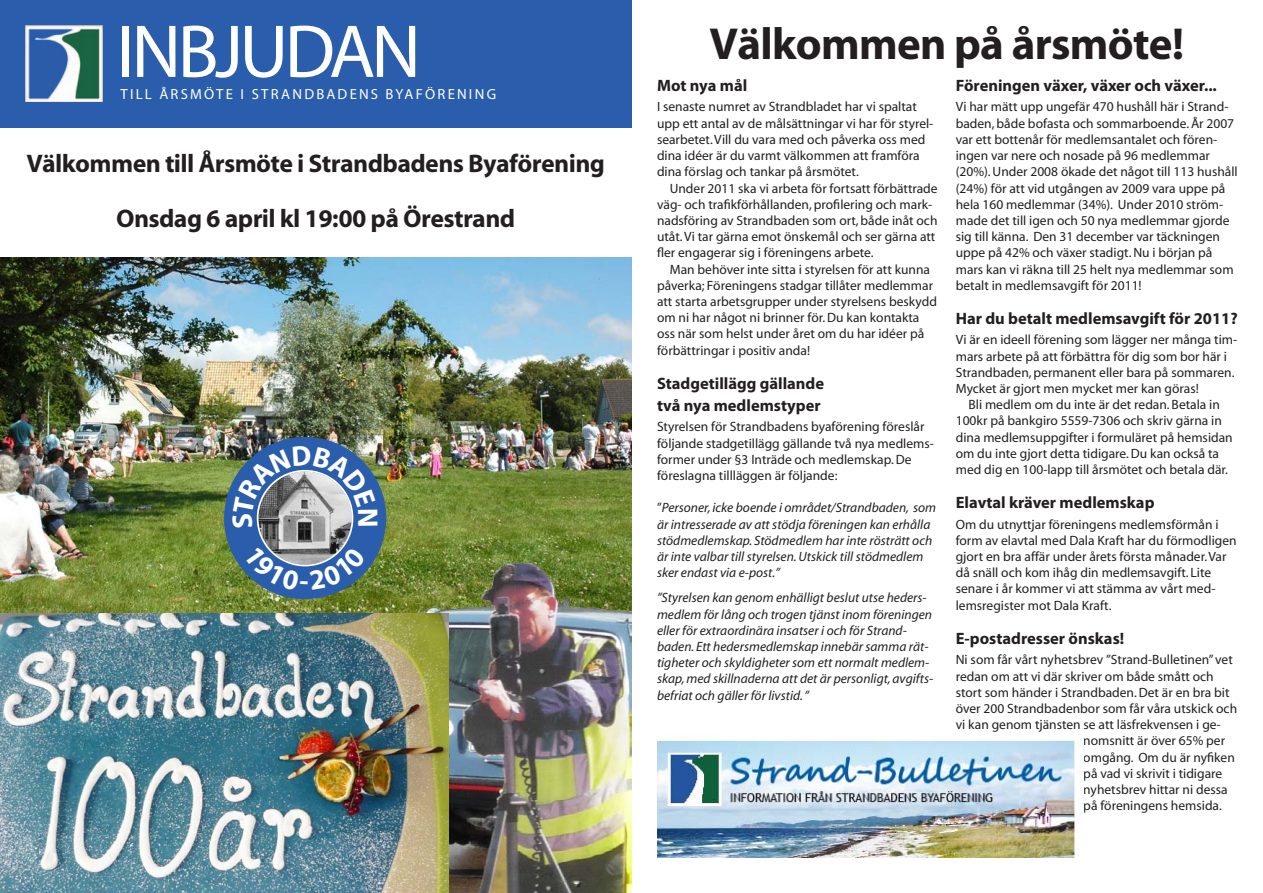
<style>
.page{position:relative;width:1263px;height:893px;background:#fff}
.page>*{position:absolute;margin:0;border:0;box-sizing:border-box;transform-origin:0 0}
.STRANDBLADET{font:75.6px "Myriad";letter-spacing:-.05em;color:#fff}
.Rubrik_36{font:45px "Myriad Headline";color:#231f20}
.Rubrik_20{font:25.5px "Myriad Headline";color:#231f20}
.Mellan{font:700 16.5px "Myriad Pro";color:#231f20}
.Undertitel{font:14.7px "Myriad";letter-spacing:.15em;color:#fff}
.Bröd{font:13.5px/16.2px "Myriad";color:#231f20}
.Bröd_indr{font:13.5px/16.2px "Myriad";color:#231f20}
.Bröd-2{font:italic 13.5px/16.2px "Myriad";color:#231f20}
.s1{font-style:normal}
</style>
<div class="page">
<div style="left:0;top:0;width:631px;height:128px;background:#2a5dab"></div>
<img style="left:26px;top:25px;width:76px;height:76px">
<img style="left:0;top:257px;width:631px;height:357px">
<div style="left:225px;top:437px;width:161px;height:161px;background:#2a5dab;border-radius:50%"></div>
<img style="left:259px;top:529px;width:92px;height:17px">
<img style="left:392px;top:556px;width:239px;height:337px">
<img style="left:0;top:614px;width:448px;height:279px">
<img style="left:657px;top:738px;width:423px;height:119px">
<svg style="left:232px;top:445px;width:145px;height:84px"></svg>
<svg style="left:244px;top:546px;width:122px;height:44px"></svg>
<p class="STRANDBLADET" style="left:117px;top:14px;width:305px">INBJUDAN</p>
<p class="Undertitel" style="left:120px;top:87px;width:377px">TILL ÅRSMÖTE I STRANDBADENS BYAFÖRENING</p>
<p class="Rubrik_20" style="left:27px;top:150px;width:579px">Välkommen till Årsmöte i Strandbadens Byaförening</p>
<p class="Rubrik_20" style="left:116px;top:205px;width:400px">Onsdag 6 april kl 19:00 på Örestrand</p>
<p class="Rubrik_36" style="left:710px;top:21px;width:475px">Välkommen på årsmöte!</p>
<p class="Mellan" style="left:657px;top:75px;width:92px">Mot nya mål</p>
<p class="Bröd" style="left:657px;top:99px;width:278px">I senaste numret av Strandbladet har vi spaltat upp ett antal av de målsättningar vi har för styrel&shy;searbetet. Vill du vara med och påverka oss med dina idéer är du varmt välkommen att framföra dina förslag och tankar på årsmötet.</p>
<p class="Bröd_indr" style="left:657px;top:180px;width:282px;text-indent:13px">Under 2011 ska vi arbeta för fortsatt förbättrade väg- och trafikförhållanden, profilering och mark&shy;nadsföring av Strandbaden som ort, både inåt och utåt. Vi tar gärna emot önskemål och ser gärna att fler engagerar sig i föreningens arbete.</p>
<p class="Bröd_indr" style="left:657px;top:261px;width:281px;text-indent:13px">Man behöver inte sitta i styrelsen för att kunna påverka; Föreningens stadgar tillåter medlemmar att starta arbetsgrupper under styrelsens beskydd om ni har något ni brinner för. Du kan kontakta oss när som helst under året om du har idéer på förbättringar i positiv anda!</p>
<p class="Mellan" style="left:657px;top:372px;width:169px">Stadgetillägg gällande</p>
<p class="Mellan" style="left:657px;top:395px;width:165px">två nya medlemstyper</p>
<p class="Bröd" style="left:657px;top:419px;width:278px">Styrelsen för Strandbadens byaförening föreslår följande stadgetillägg gällande två nya medlems&shy;former under §3 Inträde och medlemskap. De föreslagna tillläggen är följande:</p>
<p class="Bröd-2" style="left:657px;top:500px;width:281px"><span class="s1">”</span>Personer, icke boende i området/Strandbaden, som är intresserade av att stödja föreningen kan erhålla stödmedlemskap. Stödmedlem har inte rösträtt och är inte valbar till styrelsen. Utskick till stödmedlem sker endast via e-post.”</p>
<p class="Bröd-2" style="left:657px;top:590px;width:277px">”Styrelsen kan genom enhälligt beslut utse heders&shy;medlem för lång och trogen tjänst inom föreningen eller för extraordinära insatser i och för Strand-</p>
<p class="Bröd-2" style="left:657px;top:639px;width:278px">baden. Ett hedersmedlemskap innebär samma rät&shy;tigheter och skyldigheter som ett normalt medlem&shy;skap, med skillnaderna att det är personligt, avgifts&shy;befriat och gäller för livstid. ”</p>
<p class="Mellan" style="left:956px;top:75px;width:263px">Föreningen växer, växer och växer...</p>
<p class="Bröd" style="left:956px;top:99px;width:283px">Vi har mätt upp ungefär 470 hushåll här i Strand&shy;baden, både bofasta och sommarboende. År 2007 var ett bottenår för medlemsantalet och fören&shy;ingen var nere och nosade på 96 medlemmar (20%). Under 2008 ökade det något till 113 hushåll (24%) för att vid utgången av 2009 vara uppe på hela 160 medlemmar (34%). Under 2010 ström&shy;made det till igen och 50 nya medlemmar gjorde sig till känna. Den 31 december var täckningen uppe på 42% och växer stadigt. Nu i början på mars kan vi räkna till 25 helt nya medlemmar som betalt in medlemsavgift för 2011!</p>
<p class="Mellan" style="left:956px;top:308px;width:283px">Har du betalt medlemsavgift för 2011?</p>
<p class="Bröd" style="left:956px;top:332px;width:283px">Vi är en ideell förening som lägger ner många tim&shy;mars arbete på att förbättra för dig som bor här i Strandbaden, permanent eller bara på sommaren.<br>Mycket är gjort men mycket mer kan göras!</p>
<p class="Bröd_indr" style="left:956px;top:397px;width:278px;text-indent:13px">Bli medlem om du inte är det redan. Betala in 100kr på bankgiro 5559-7306 och skriv gärna in dina medlemsuppgifter i formuläret på hemsidan om du inte gjort detta tidigare. Du kan också ta med dig en 100-lapp till årsmötet och betala där.</p>
<p class="Mellan" style="left:956px;top:492px;width:200px">Elavtal kräver medlemskap</p>
<p class="Bröd" style="left:956px;top:517px;width:282px">Om du utnyttjar föreningens medlemsförmån i form av elavtal med Dala Kraft har du förmodligen gjort en bra affär under årets första månader. Var då snäll och kom ihåg din medlemsavgift. Lite senare i år kommer vi att stämma av vårt med&shy;lemsregister mot Dala Kraft.</p>
<p class="Mellan" style="left:956px;top:627px;width:170px">E-postadresser önskas!</p>
<p class="Bröd" style="left:956px;top:652px;width:279px">Ni som får vårt nyhetsbrev ”Strand-Bulletinen” vet</p>
<p class="Bröd" style="left:956px;top:668px;width:260px">redan om att vi där skriver om både smått och</p>
<p class="Bröd" style="left:956px;top:685px;width:275px">stort som händer i Strandbaden. Det är en bra bit</p>
<p class="Bröd" style="left:956px;top:701px;width:283px">över 200 Strandbadenbor som får våra utskick och</p>
<p class="Bröd" style="left:956px;top:717px;width:267px">vi kan genom tjänsten se att läsfrekvensen i ge-</p>
<p class="Bröd" style="left:1083px;top:733px;width:143px">nomsnitt är över 65% per</p>
<p class="Bröd" style="left:1083px;top:749px;width:153px">omgång. Om du är nyfiken</p>
<p class="Bröd" style="left:1083px;top:766px;width:140px">på vad vi skrivit i tidigare</p>
<p class="Bröd" style="left:1083px;top:782px;width:146px">nyhetsbrev hittar ni dessa</p>
<p class="Bröd" style="left:1083px;top:798px;width:140px">på föreningens hemsida.</p>
</div>
